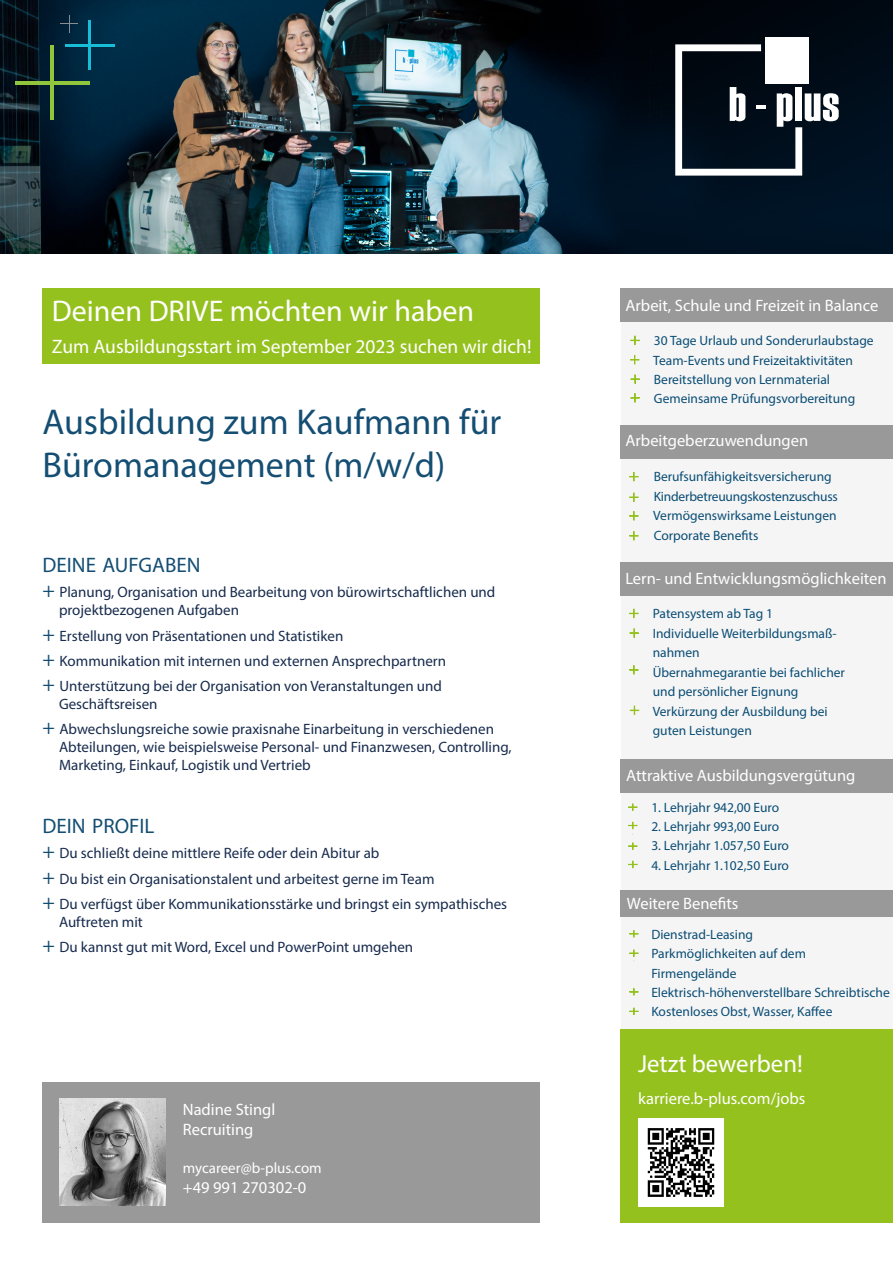
<style>
.page{position:relative;width:893px;height:1263px;background:#fff}
.page>*{position:absolute;margin:0;border:0;box-sizing:border-box;transform-origin:0 0}
.t1{font:36px/43.2px "Myriad Pro";color:#144e73}
.t2{font:30px "Myriad Pro";color:#fff}
.t3{font:24.75px "Myriad Pro";color:#fff}
.Haupt-Überschrift{font:21px "Myriad Pro";color:#144e73}
.t4{font:19.5px "Myriad Pro";color:#fff}
.t5{font:16.5px "Myriad Pro";color:#fff}
.Haupt-Überschrift-2{font:15px/18px "Myriad Pro";color:#172b4d}
.t6{font:15px "Myriad Pro";color:#fff}
.t7{font:13.5px/19.4px "Myriad Pro";color:#0a4d75}
.s1{font-size:21px;color:#144e73}
</style>
<div class="page">
<div style="left:622px;top:288px;width:271px;height:749px;background:#f5f5f5"></div>
<div style="left:43px;top:1082px;width:497px;height:140px;background:#999"></div>
<div style="left:43px;top:288px;width:497px;height:76px;background:#95c11f"></div>
<img style="left:0;top:0;width:893px;height:253px">
<svg style="left:630px;top:1008px;width:8px;height:7px"></svg>
<svg style="left:629px;top:930px;width:9px;height:7px"></svg>
<svg style="left:629px;top:950px;width:9px;height:11px"></svg>
<svg style="left:630px;top:988px;width:8px;height:7px"></svg>
<div style="left:621px;top:890px;width:272px;height:26px;background:#999"></div>
<svg style="left:629px;top:609px;width:9px;height:9px"></svg>
<svg style="left:630px;top:629px;width:9px;height:8px"></svg>
<div style="left:621px;top:562px;width:272px;height:34px;background:#999"></div>
<svg style="left:629px;top:531px;width:9px;height:9px"></svg>
<svg style="left:629px;top:511px;width:9px;height:9px"></svg>
<svg style="left:629px;top:493px;width:9px;height:9px"></svg>
<svg style="left:629px;top:472px;width:9px;height:9px"></svg>
<div style="left:621px;top:425px;width:272px;height:34px;background:#999"></div>
<svg style="left:631px;top:393px;width:8px;height:9px"></svg>
<svg style="left:631px;top:336px;width:8px;height:9px"></svg>
<svg style="left:630px;top:355px;width:9px;height:9px"></svg>
<svg style="left:631px;top:375px;width:8px;height:8px"></svg>
<div style="left:621px;top:288px;width:272px;height:34px;background:#999"></div>
<div style="left:621px;top:1029px;width:272px;height:194px;background:#95c11f"></div>
<img style="left:638px;top:1118px;width:85px;height:88px">
<img style="left:60px;top:1099px;width:106px;height:106px">
<hr style="left:89px;top:21px;width:2px;height:49px;background:#18bdd8">
<hr style="left:65px;top:44px;width:50px;height:3px;background:#18bdd8">
<svg style="left:61px;top:15px;width:17px;height:17px"></svg>
<hr style="left:51px;top:45px;width:3px;height:75px;background:#90c53c">
<hr style="left:16px;top:81px;width:74px;height:4px;background:#90c53c">
<svg style="left:675px;top:44px;width:164px;height:132px"></svg>
<div style="left:766px;top:37px;width:43px;height:46px;background:#fff"></div>
<svg style="left:628px;top:861px;width:9px;height:7px"></svg>
<svg style="left:628px;top:804px;width:9px;height:6px"></svg>
<svg style="left:628px;top:822px;width:9px;height:13px"></svg>
<svg style="left:628px;top:843px;width:9px;height:6px"></svg>
<div style="left:621px;top:759px;width:272px;height:34px;background:#999"></div>
<svg style="left:630px;top:665px;width:8px;height:9px"></svg>
<svg style="left:630px;top:706px;width:9px;height:9px"></svg>
<p class="t2" style="left:52px;top:293px;width:424px">Deinen DRIVE möchten wir haben</p>
<p class="t4" style="left:52px;top:334px;width:481px">Zum Ausbildungsstart im September 2023 suchen wir dich!</p>
<p class="t1" style="left:43px;top:399px;width:460px">Ausbildung zum Kaufmann für<br>Büromanagement (m/w/d)</p>
<p class="Haupt-Überschrift" style="left:43px;top:552px;width:160px">DEINE AUFGABEN</p>
<p class="Haupt-Überschrift-2" style="left:59px;top:583px;width:438px;text-indent:-16px"><span class="s1">+</span> Planung, Organisation und Bearbeitung von bürowirtschaftlichen und projektbezogenen Aufgaben</p>
<p class="Haupt-Überschrift-2" style="left:43px;top:626px;width:302px"><span class="s1">+</span> Erstellung von Präsentationen und Statistiken</p>
<p class="Haupt-Überschrift-2" style="left:43px;top:651px;width:405px"><span class="s1">+</span> Kommunikation mit internen und externen Ansprechpartnern</p>
<p class="Haupt-Überschrift-2" style="left:59px;top:677px;width:384px;text-indent:-16px"><span class="s1">+</span> Unterstützung bei der Organisation von Veranstaltungen und<br>Geschäftsreisen</p>
<p class="Haupt-Überschrift-2" style="left:59px;top:720px;width:454px;text-indent:-16px"><span class="s1">+</span> Abwechslungsreiche sowie praxisnahe Einarbeitung in verschiedenen<br>Abteilungen, wie beispielsweise Personal- und Finanzwesen, Controlling,<br>Marketing, Einkauf, Logistik und Vertrieb</p>
<p class="Haupt-Überschrift" style="left:43px;top:813px;width:113px">DEIN PROFIL</p>
<p class="Haupt-Überschrift-2" style="left:43px;top:844px;width:338px"><span class="s1">+</span> Du schließt deine mittlere Reife oder dein Abitur ab</p>
<p class="Haupt-Überschrift-2" style="left:43px;top:869px;width:393px"><span class="s1">+</span> Du bist ein Organisationstalent und arbeitest gerne im Team</p>
<p class="Haupt-Überschrift-2" style="left:59px;top:894px;width:450px;text-indent:-16px"><span class="s1">+</span> Du verfügst über Kommunikationsstärke und bringst ein sympathisches<br>Auftreten mit</p>
<p class="Haupt-Überschrift-2" style="left:43px;top:938px;width:372px"><span class="s1">+</span> Du kannst gut mit Word, Excel und PowerPoint umgehen</p>
<p class="t5" style="left:183px;top:1100px;width:94px">Nadine Stingl</p>
<p class="t5" style="left:183px;top:1119px;width:72px">Recruiting</p>
<p class="t6" style="left:183px;top:1159px;width:140px">mycareer@b-plus.com</p>
<p class="t5" style="left:183px;top:1177px;width:125px">+49 991 270302-0</p>
<p class="t5" style="left:625px;top:296px;width:254px">Arbeit, Schule und Freizeit in Balance</p>
<p class="t7" style="left:654px;top:331px;width:221px">30 Tage Urlaub und Sonderurlaubstage</p>
<p class="t7" style="left:653px;top:350px;width:201px">Team-Events und Freizeitaktivitäten</p>
<p class="t7" style="left:654px;top:370px;width:203px">Bereitstellung von Lernmaterial<br>Gemeinsame Prüfungsvorbereitung</p>
<p class="t5" style="left:625px;top:430px;width:184px">Arbeitgeberzuwendungen</p>
<p class="t7" style="left:654px;top:467px;width:180px">Berufsunfähigkeitsversicherung</p>
<p class="t7" style="left:654px;top:486px;width:186px">Kinderbetreuungskostenzuschuss</p>
<p class="t7" style="left:653px;top:506px;width:185px">Vermögenswirksame Leistungen</p>
<p class="t7" style="left:654px;top:525px;width:106px">Corporate Benefits</p>
<p class="t5" style="left:625px;top:568px;width:263px">Lern- und Entwicklungsmöglichkeiten</p>
<p class="t7" style="left:653px;top:604px;width:122px">Patensystem ab Tag 1</p>
<p class="t7" style="left:653px;top:623px;width:185px">Individuelle Weiterbildungsmaß&shy;nahmen</p>
<p class="t7" style="left:653px;top:662px;width:194px">Übernahmegarantie bei fachlicher und persönlicher Eignung</p>
<p class="t7" style="left:653px;top:701px;width:176px">Verkürzung der Ausbildung bei guten Leistungen</p>
<p class="t5" style="left:626px;top:765px;width:231px">Attraktive Ausbildungsvergütung</p>
<p class="t7" style="left:651px;top:797px;width:129px">1. Lehrjahr 942,00 Euro</p>
<p class="t7" style="left:651px;top:816px;width:129px">2. Lehrjahr 993,00 Euro</p>
<p class="t7" style="left:651px;top:836px;width:139px">3. Lehrjahr 1.057,50 Euro</p>
<p class="t7" style="left:651px;top:855px;width:139px">4. Lehrjahr 1.102,50 Euro</p>
<p class="t5" style="left:627px;top:894px;width:113px">Weitere Benefits</p>
<p class="t7" style="left:651px;top:924px;width:103px">Dienstrad-Leasing</p>
<p class="t7" style="left:651px;top:944px;width:156px">Parkmöglichkeiten auf dem<br>Firmengelände</p>
<p class="t7" style="left:651px;top:982px;width:240px">Elektrisch-höhenverstellbare Schreibtische</p>
<p class="t7" style="left:651px;top:1002px;width:183px">Kostenloses Obst, Wasser, Kaffee</p>
<p class="t3" style="left:638px;top:1048px;width:166px">Jetzt bewerben!</p>
<p class="t5" style="left:638px;top:1088px;width:169px">karriere.b-plus.com/jobs</p>
</div>
